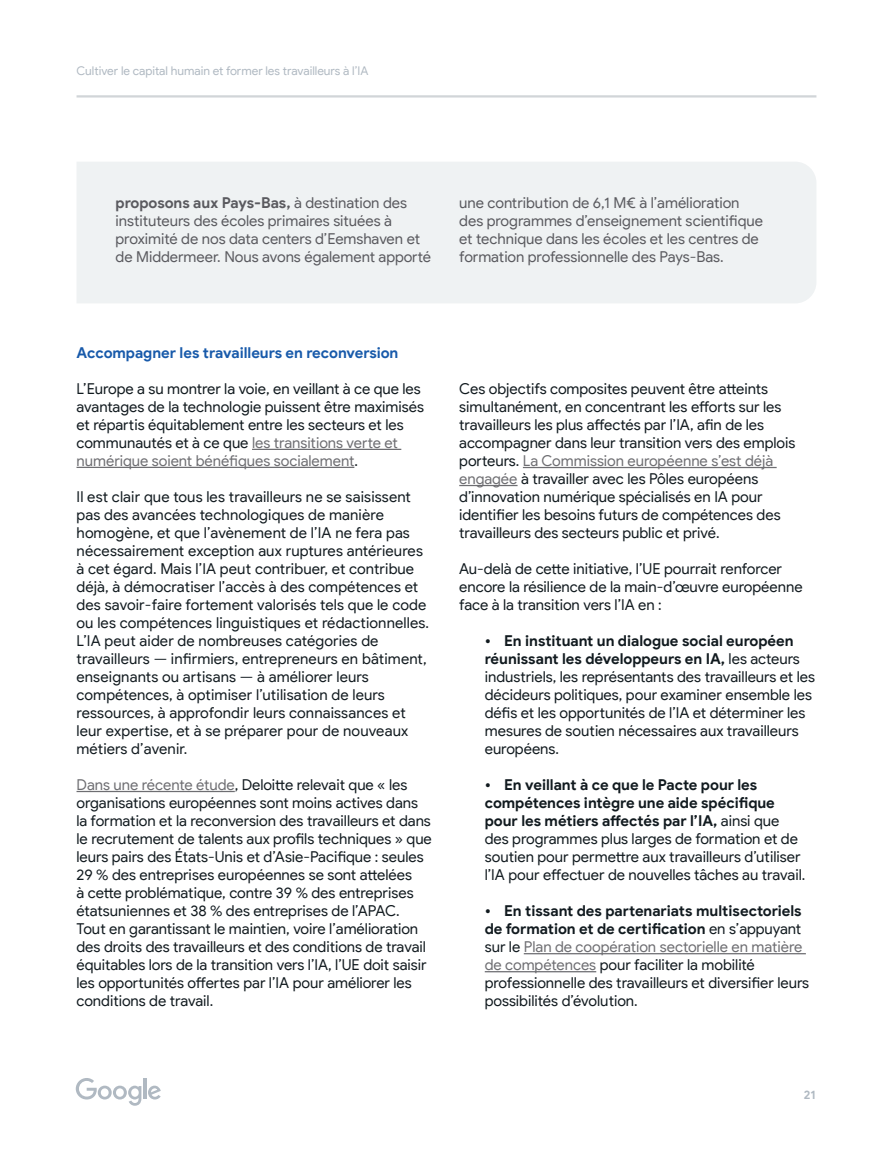
<style>
.page{position:relative;width:893px;height:1157px;background:#fff}
.page>*{position:absolute;margin:0;border:0;box-sizing:border-box;transform-origin:0 0}
.t1{font:15px/18px "Google Sans Display";color:#111a1f}
.t2{font:15px/18px "Google Sans Display";letter-spacing:-.005em;color:#5a5a5f}
.t3{font:700 15px "Google Sans Display";letter-spacing:-.005em;color:#185aaa}
.t4{font:12px "Google Sans Display";color:#b0b9c2}
.t5{font:700 12px "Google Sans Display";color:#b0b9c2}
.s1{font-weight:700}
.s2{color:#6e6e72}
</style>
<div class="page">
<hr style="left:77px;top:95px;width:739px;height:2px;background:#d1d5d8">
<div style="left:77px;top:162px;width:739px;height:141px;background:#eff2f3"></div>
<svg style="left:76px;top:1078px;width:65px;height:27px"></svg>
<hr style="left:144px;top:1078px;width:3px;height:21px;background:#b0b9c2">
<svg style="left:148px;top:1085px;width:13px;height:14px"></svg>
<hr style="left:252px;top:449px;width:149px;height:1px;background:#6e6e72">
<hr style="left:77px;top:467px;width:277px;height:1px;background:#6e6e72">
<hr style="left:77px;top:791px;width:158px;height:1px;background:#6e6e72">
<hr style="left:523px;top:467px;width:254px;height:1px;background:#6e6e72">
<hr style="left:459px;top:485px;width:59px;height:1px;background:#6e6e72">
<hr style="left:524px;top:953px;width:282px;height:1px;background:#6e6e72">
<hr style="left:485px;top:971px;width:111px;height:1px;background:#6e6e72">
<p class="t4" style="left:77px;top:64px;width:293px">Cultiver le capital humain et former les travailleurs à l’IA</p>
<p class="t2" style="left:116px;top:193px;width:317px"><span class="s1">proposons aux Pays-Bas,</span> à destination des instituteurs des écoles primaires situées à proximité de nos data centers d’Eemshaven et de Middermeer. Nous avons également apporté</p>
<p class="t2" style="left:459px;top:193px;width:305px">une contribution de 6,1 M€ à l’amélioration des programmes d’enseignement scientifique et technique dans les écoles et les centres de formation professionnelle des Pays-Bas.</p>
<p class="t3" style="left:77px;top:343px;width:323px">Accompagner les travailleurs en reconversion</p>
<p class="t1" style="left:77px;top:379px;width:349px">L’Europe a su montrer la voie, en veillant à ce que les avantages de la technologie puissent être maximisés et répartis équitablement entre les secteurs et les communautés et à ce que <span class="s2">les transitions verte et numérique soient bénéfiques socialement</span>.</p>
<p class="t1" style="left:77px;top:487px;width:354px">Il est clair que tous les travailleurs ne se saisissent pas des avancées technologiques de manière homogène, et que l’avènement de l’IA ne fera pas nécessairement exception aux ruptures antérieures à cet égard. Mais l’IA peut contribuer, et contribue déjà, à démocratiser l’accès à des compétences et des savoir-faire fortement valorisés tels que le code ou les compétences linguistiques et rédactionnelles.<br>L’IA peut aider de nombreuses catégories de travailleurs — infirmiers, entrepreneurs en bâtiment, enseignants ou artisans — à améliorer leurs compétences, à optimiser l’utilisation de leurs ressources, à approfondir leurs connaissances et leur expertise, et à se préparer pour de nouveaux métiers d’avenir.</p>
<p class="t1" style="left:77px;top:775px;width:357px"><span class="s2">Dans une récente étude</span>, Deloitte relevait que « les organisations européennes sont moins actives dans la formation et la reconversion des travailleurs et dans le recrutement de talents aux profils techniques » que leurs pairs des États-Unis et d’Asie-Pacifique : seules 29 % des entreprises européennes se sont attelées<br>à cette problématique, contre 39 % des entreprises étatsuniennes et 38 % des entreprises de l’APAC.<br>Tout en garantissant le maintien, voire l’amélioration des droits des travailleurs et des conditions de travail équitables lors de la transition vers l’IA, l’UE doit saisir les opportunités offertes par l’IA pour améliorer les conditions de travail.</p>
<p class="t1" style="left:459px;top:379px;width:338px">Ces objectifs composites peuvent être atteints simultanément, en concentrant les efforts sur les travailleurs les plus affectés par l’IA, afin de les accompagner dans leur transition vers des emplois porteurs. <span class="s2">La Commission européenne s’est déjà engagée</span> à travailler avec les Pôles européens d’innovation numérique spécialisés en IA pour identifier les besoins futurs de compétences des travailleurs des secteurs public et privé.</p>
<p class="t1" style="left:459px;top:559px;width:345px">Au-delà de cette initiative, l’UE pourrait renforcer encore la résilience de la main-d’œuvre européenne face à la transition vers l’IA en :</p>
<p class="t1" style="left:485px;top:631px;width:332px"><span class="s1">• En instituant un dialogue social européen réunissant les développeurs en IA,</span> les acteurs industriels, les représentants des travailleurs et les décideurs politiques, pour examiner ensemble les défis et les opportunités de l’IA et déterminer les mesures de soutien nécessaires aux travailleurs européens.</p>
<p class="t1" style="left:485px;top:775px;width:322px"><span class="s1">• En veillant à ce que le Pacte pour les compétences intègre une aide spécifique pour les métiers affectés par l’IA,</span> ainsi que des programmes plus larges de formation et de soutien pour permettre aux travailleurs d’utiliser l’IA pour effectuer de nouvelles tâches au travail.</p>
<p class="t1" style="left:485px;top:901px;width:326px"><span class="s1">• En tissant des partenariats multisectoriels de formation et de certification</span> en s’appuyant sur le <span class="s2">Plan de coopération sectorielle en matière de compétences</span> pour faciliter la mobilité professionnelle des travailleurs et diversifier leurs possibilités d’évolution.</p>
<p class="t5" style="left:804px;top:1087px;width:13px">21</p>
</div>
